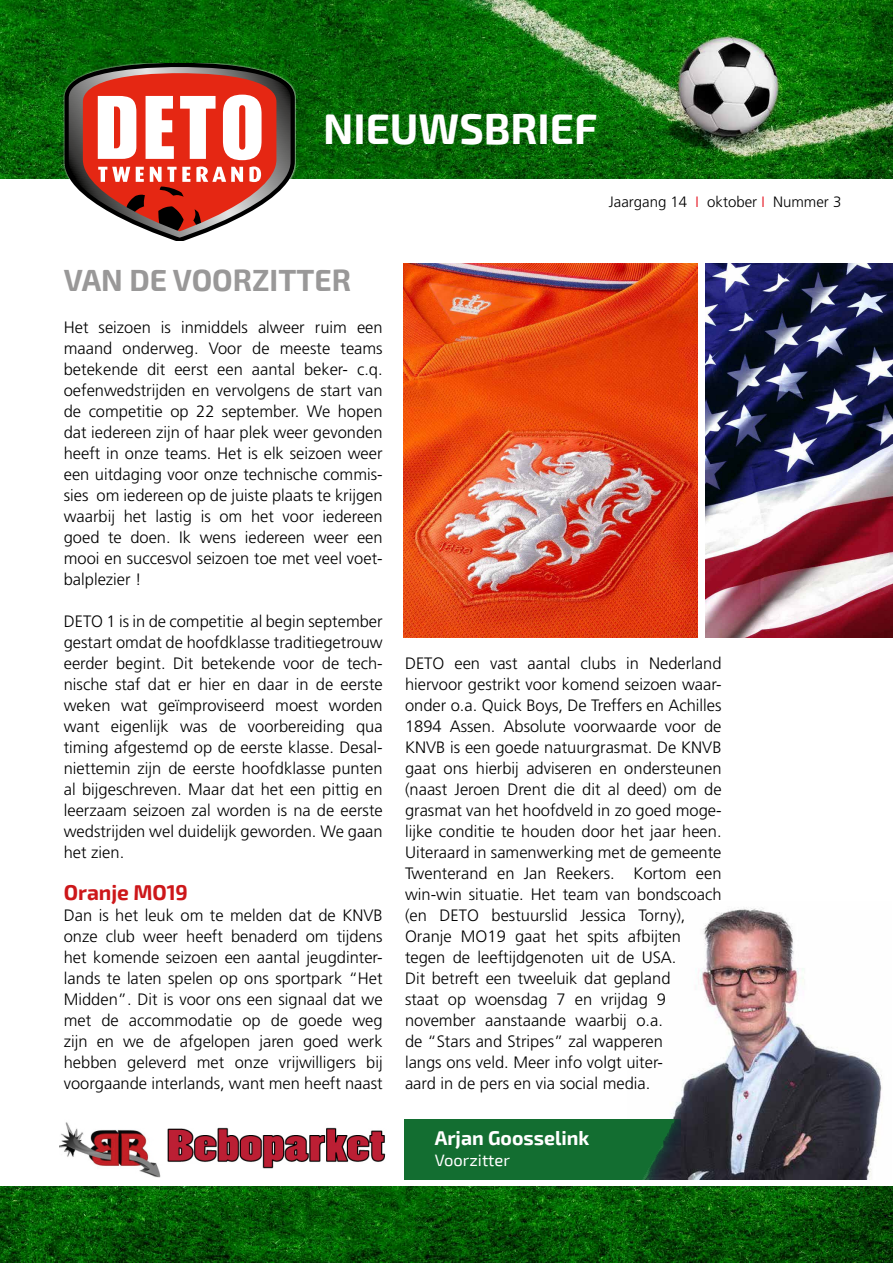
<style>
.page{position:relative;width:893px;height:1263px;background:#fff}
.page>*{position:absolute;margin:0;border:0;box-sizing:border-box;transform-origin:0 0}
.t1{font:700 42px "Exo 2";color:#fff}
.t2{font:700 30px "Exo 2";color:#999898}
.t3{font:700 21px "Exo 2";letter-spacing:-.005em;color:#cd171a}
.t4{font:700 19.5px "Exo 2";color:#fff}
.t5{font:300 16.5px/21px "Frutiger LT Std";color:#000;text-align:justify}
.t6{font:16.5px "Exo 2";color:#fff}
.t7{font:300 15px "Frutiger LT Std";color:#000}
.s1{color:#e30613}
</style>
<div class="page">
<img style="left:0;top:0;width:893px;height:179px">
<img style="left:0;top:1186px;width:893px;height:77px">
<svg style="left:64px;top:64px;width:232px;height:177px"></svg>
<img style="left:671px;top:907px;width:211px;height:273px">
<div style="left:404px;top:1119px;width:276px;height:61px;background:#136e31"></div>
<img style="left:60px;top:1122px;width:326px;height:56px">
<img style="left:404px;top:264px;width:293px;height:374px">
<img style="left:706px;top:264px;width:187px;height:374px">
<h1 class="t1" style="left:323px;top:104px;width:276px">NIEUWSBRIEF</h1>
<p class="t7" style="left:609px;top:193px;width:234px">Jaargang 14 <span class="s1">I</span> oktober <span class="s1">I</span> Nummer 3</p>
<h2 class="t2" style="left:64px;top:262px;width:289px">VAN DE VOORZITTER</h2>
<p class="t5" style="left:64px;top:317px;width:320px">Het seizoen is inmiddels alweer ruim een maand onderweg. Voor de meeste teams betekende dit eerst een aantal beker- c.q. oefenwedstrijden en vervolgens de start van de competitie op 22 september. We hopen dat iedereen zijn of haar plek weer gevonden heeft in onze teams. Het is elk seizoen weer een uitdaging voor onze technische commis&shy;sies om iedereen op de juiste plaats te krijgen waarbij het lastig is om het voor iedereen goed te doen. Ik wens iedereen weer een mooi en succesvol seizoen toe met veel voet&shy;balplezier !</p>
<p class="t5" style="left:64px;top:611px;width:320px">DETO 1 is in de competitie al begin september gestart omdat de hoofdklasse traditiegetrouw eerder begint. Dit betekende voor de tech&shy;nische staf dat er hier en daar in de eerste weken wat geïmproviseerd moest worden want eigenlijk was de voorbereiding qua timing afgestemd op de eerste klasse. Desal&shy;niettemin zijn de eerste hoofdklasse punten al bijgeschreven. Maar dat het een pittig en leerzaam seizoen zal worden is na de eerste wedstrijden wel duidelijk geworden. We gaan het zien.</p>
<p class="t3" style="left:64px;top:880px;width:126px">Oranje MO19</p>
<p class="t5" style="left:64px;top:905px;width:320px">Dan is het leuk om te melden dat de KNVB onze club weer heeft benaderd om tijdens het komende seizoen een aantal jeugdinter&shy;lands te laten spelen op ons sportpark “Het Midden”. Dit is voor ons een signaal dat we met de accommodatie op de goede weg zijn en we de afgelopen jaren goed werk hebben geleverd met onze vrijwilligers bij voorgaande interlands, want men heeft naast</p>
<p class="t5" style="left:405px;top:653px;width:318px;text-align:left">DETO een vast aantal clubs in Nederland hiervoor gestrikt voor komend seizoen waar&shy;onder o.a. Quick Boys, De Treffers en Achilles 1894 Assen. Absolute voorwaarde voor de KNVB is een goede natuurgrasmat. De KNVB gaat ons hierbij adviseren en ondersteunen (naast Jeroen Drent die dit al deed) om de grasmat van het hoofdveld in zo goed moge&shy;lijke conditie te houden door het jaar heen.<br>Uiteraard in samenwerking met de gemeente Twenterand en Jan Reekers. Kortom een win-win situatie. Het team van bondscoach (en DETO bestuurslid Jessica Torny), Oranje MO19 gaat het spits afbijten tegen de leeftijdgenoten uit de USA.<br>Dit betreft een tweeluik dat gepland<br>staat op woensdag 7 en vrijdag 9 november aanstaande waarbij o.a.<br>de “Stars and Stripes” zal wapperen<br>langs ons veld. Meer info volgt uiter-<br>aard in de pers en via social media.</p>
<p class="t4" style="left:435px;top:1126px;width:156px">Arjan Goosselink</p>
<p class="t6" style="left:435px;top:1151px;width:77px">Voorzitter</p>
</div>
